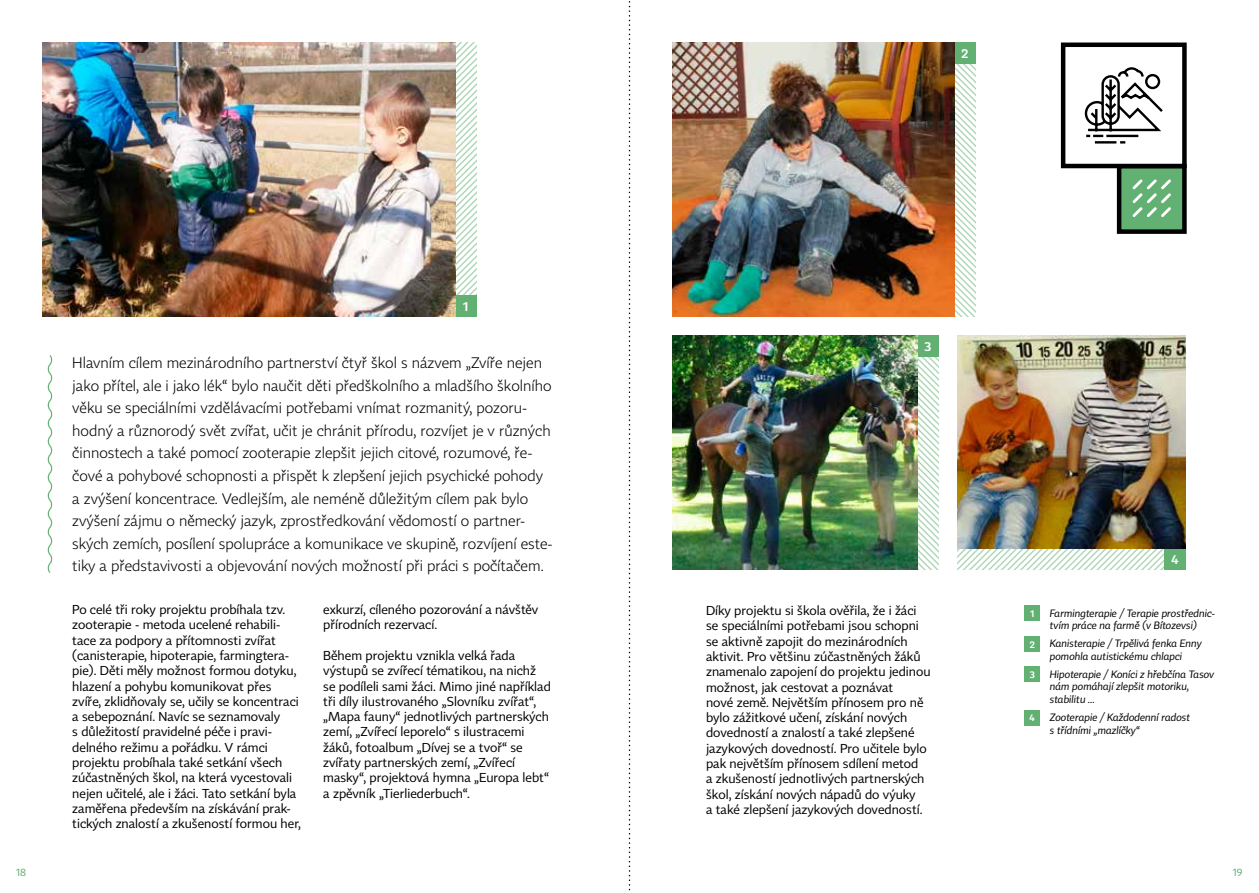
<style>
.page{position:relative;width:1259px;height:893px;background:#fff}
.page>*{position:absolute;margin:0;border:0;box-sizing:border-box;transform-origin:0 0}
.t1{font:300 15px/22.5px "Tabac Sans";color:#000}
.t2{font:12.75px/15.3px "Tabac Sans";color:#000}
.t3{font:600 12.75px "Tabac Sans";color:#fff}
.t4{font:italic 10.5px/12.6px "Tabac Sans";color:#000}
.t5{font:10.5px "Tabac Sans";color:#63b073}
.t6{font:600 9.6px "Tabac Sans";color:#fff}
</style>
<div class="page">
<svg style="left:954px;top:64px;width:21px;height:252px"></svg>
<svg style="left:917px;top:357px;width:21px;height:212px"></svg>
<svg style="left:957px;top:548px;width:207px;height:21px"></svg>
<svg style="left:455px;top:43px;width:21px;height:252px"></svg>
<div style="left:455px;top:295px;width:21px;height:21px;background:#63b073"></div>
<div style="left:954px;top:43px;width:21px;height:21px;background:#63b073"></div>
<div style="left:917px;top:336px;width:21px;height:21px;background:#63b073"></div>
<div style="left:1164px;top:548px;width:21px;height:21px;background:#63b073"></div>
<img style="left:672px;top:43px;width:282px;height:273px">
<img style="left:672px;top:336px;width:245px;height:233px">
<img style="left:957px;top:336px;width:228px;height:212px">
<img style="left:43px;top:43px;width:412px;height:273px">
<svg style="left:47px;top:355px;width:6px;height:218px"></svg>
<div style="left:1024px;top:605px;width:16px;height:16px;background:#63b073"></div>
<div style="left:1024px;top:636px;width:16px;height:16px;background:#63b073"></div>
<div style="left:1024px;top:666px;width:16px;height:16px;background:#63b073"></div>
<div style="left:1024px;top:710px;width:16px;height:16px;background:#63b073"></div>
<div style="left:1061px;top:43px;width:125px;height:125px;background:#fff;border:4px solid #000"></div>
<div style="left:1117px;top:164px;width:69px;height:70px;background:#63b073;border:4px solid #000"></div>
<svg style="left:1084px;top:67px;width:79px;height:77px"></svg>
<svg style="left:1132px;top:179px;width:39px;height:38px"></svg>
<svg style="left:629px;top:1px;width:1px;height:890px"></svg>
<p class="t3" style="left:463px;top:299px;width:7px">1</p>
<p class="t1" style="left:72px;top:352px;width:482px">Hlavním cílem mezinárodního partnerství čtyř škol s názvem „Zvíře nejen jako přítel, ale i jako lék“ bylo naučit děti předškolního a mladšího školního věku se speciálními vzdělávacími potřebami vnímat rozmanitý, pozoru&shy;hodný a různorodý svět zvířat, učit je chránit přírodu, rozvíjet je v různých činnostech a také pomocí zooterapie zlepšit jejich citové, rozumové, ře&shy;čové a pohybové schopnosti a přispět k zlepšení jejich psychické pohody a zvýšení koncentrace. Vedlejším, ale neméně důležitým cílem pak bylo zvýšení zájmu o německý jazyk, zprostředkování vědomostí o partner&shy;ských zemích, posílení spolupráce a komunikace ve skupině, rozvíjení este&shy;tiky a představivosti a objevování nových možností při práci s počítačem.</p>
<p class="t2" style="left:72px;top:602px;width:230px">Po celé tři roky projektu probíhala tzv. zooterapie - metoda ucelené rehabili&shy;tace za podpory a přítomnosti zvířat (canisterapie, hipoterapie, farmingtera&shy;pie). Děti měly možnost formou dotyku, hlazení a pohybu komunikovat přes zvíře, zklidňovaly se, učily se koncentraci a sebepoznání. Navíc se seznamovaly<br>s důležitostí pravidelné péče i pravi&shy;delného režimu a pořádku. V rámci projektu probíhala také setkání všech zúčastněných škol, na která vycestovali nejen učitelé, ale i žáci. Tato setkání byla zaměřena především na získávání prak&shy;tických znalostí a zkušeností formou her,</p>
<p class="t2" style="left:323px;top:602px;width:217px">exkurzí, cíleného pozorování a návštěv přírodních rezervací.</p>
<p class="t2" style="left:323px;top:648px;width:229px">Během projektu vznikla velká řada výstupů se zvířecí tématikou, na nichž se podíleli sami žáci. Mimo jiné například tři díly ilustrovaného „Slovníku zvířat“, „Mapa fauny“ jednotlivých partnerských zemí, „Zvířecí leporelo“ s ilustracemi žáků, fotoalbum „Dívej se a tvoř“ se zvířaty partnerských zemí, „Zvířecí masky“, projektová hymna „Europa lebt“ a zpěvník „Tierliederbuch“.</p>
<p class="t3" style="left:961px;top:46px;width:8px">2</p>
<p class="t3" style="left:924px;top:339px;width:8px">3</p>
<p class="t3" style="left:1171px;top:551px;width:9px">4</p>
<p class="t2" style="left:706px;top:603px;width:226px">Díky projektu si škola ověřila, že i žáci se speciálními potřebami jsou schopni se aktivně zapojit do mezinárodních aktivit. Pro většinu zúčastněných žáků znamenalo zapojení do projektu jedinou možnost, jak cestovat a poznávat<br>nové země. Největším přínosem pro ně bylo zážitkové učení, získání nových dovedností a znalostí a také zlepšené jazykových dovedností. Pro učitele bylo pak největším přínosem sdílení metod<br>a zkušeností jednotlivých partnerských škol, získání nových nápadů do výuky<br>a také zlepšení jazykových dovedností.</p>
<p class="t6" style="left:1030px;top:608px;width:5px">1</p>
<p class="t4" style="left:1050px;top:607px;width:167px">Farmingterapie / Terapie prostřednic&shy;tvím práce na farmě (v Bítozevsi)</p>
<p class="t6" style="left:1029px;top:638px;width:7px">2</p>
<p class="t4" style="left:1050px;top:637px;width:154px">Kanisterapie / Trpělivá fenka Enny pomohla autistickému chlapci</p>
<p class="t6" style="left:1029px;top:669px;width:7px">3</p>
<p class="t4" style="left:1050px;top:668px;width:166px">Hipoterapie / Koníci z hřebčína Tasov nám pomáhají zlepšit motoriku, stabilitu ...</p>
<p class="t6" style="left:1029px;top:712px;width:7px">4</p>
<p class="t4" style="left:1050px;top:711px;width:142px">Zooterapie / Každodenní radost s třídními „mazlíčky“</p>
<p class="t5" style="left:16px;top:866px;width:12px">18</p>
<p class="t5" style="left:1232px;top:866px;width:11px">19</p>
</div>
